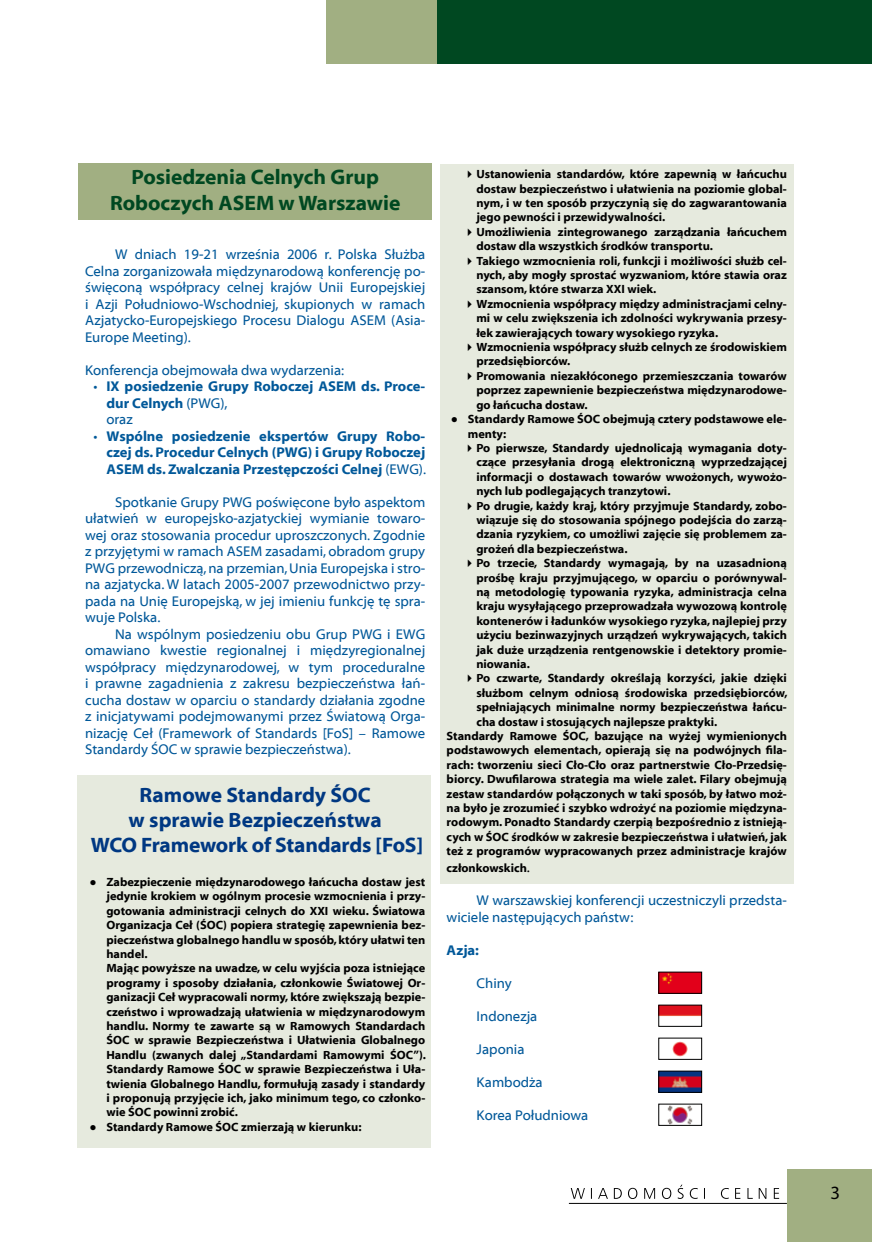
<style>
.page{position:relative;width:872px;height:1242px;background:#fff}
.page>*{position:absolute;margin:0;border:0;box-sizing:border-box;transform-origin:0 0}
.t1{font:21px/25.2px "Myriad Bd Web";letter-spacing:-.005em;color:#003882;text-align:center}
.t2{font:21px/25.2px "Myriad Bd Web";color:#004821;text-align:center}
.t3{font:14.25px/16.5px "Myriad Web";color:#005899;text-align:justify}
.t4{font:14.25px/16.5px "Myriad Bd Web";color:#005899}
.t5{font:14.25px "Myriad Pro";color:#005899}
.t6{font:12px/14.4px "Myriad Bd Web";color:#000;text-align:justify}
.t7{font:900 12px "Arial";color:#000}
.s1{font-family:"Myriad Web"}
.s2{font-family:"Myriad Web";font-size:14.25px}
</style>
<div class="page">
<div style="left:787px;top:1169px;width:85px;height:73px;background:#a1af82"></div>
<div style="left:437px;top:0;width:435px;height:64px;background:#004821"></div>
<div style="left:326px;top:0;width:111px;height:64px;background:#a1af82"></div>
<svg style="left:571px;top:1184px;width:208px;height:15px"></svg>
<hr style="left:569px;top:1203px;width:218px;height:1px;background:#000">
<div style="left:440px;top:164px;width:353px;height:720px;background:#e6eade"></div>
<div style="left:78px;top:775px;width:353px;height:372px;background:#e6eade"></div>
<div style="left:79px;top:163px;width:353px;height:57px;background:#a1af82"></div>
<img style="left:660px;top:974px;width:40px;height:17px">
<div style="left:658px;top:972px;width:44px;height:21px;border:1px solid #000"></div>
<img style="left:660px;top:1007px;width:40px;height:9px">
<img style="left:672px;top:1041px;width:16px;height:16px">
<img style="left:660px;top:1073px;width:40px;height:17px">
<div style="left:658px;top:1071px;width:44px;height:21px;border:1px solid #000"></div>
<img style="left:667px;top:1106px;width:26px;height:17px">
<h1 class="t2" style="left:110px;top:165px;width:292px">Posiedzenia Celnych Grup<br>Roboczych ASEM w Warszawie</h1>
<p class="t3" style="left:85px;top:246px;width:342px;text-indent:30px">W dniach 19-21 września 2006 r. Polska Służba Celna zorganizowała międzynarodową konferencję po&shy;święconą współpracy celnej krajów Unii Europejskiej i Azji Południowo-Wschodniej, skupionych w ramach Azjatycko-Europejskiego Procesu Dialogu ASEM (Asia-Europe Meeting).</p>
<p class="t3" style="left:85px;top:362px;width:260px">Konferencja obejmowała dwa wydarzenia:</p>
<p class="t4" style="left:106px;top:378px;width:320px">IX posiedzenie Grupy Roboczej ASEM ds. Proce&shy;dur Celnych <span class="s1">(PWG),</span></p>
<p class="t3" style="left:106px;top:411px;width:28px">oraz</p>
<p class="t4" style="left:106px;top:428px;width:321px;text-align:justify">Wspólne posiedzenie ekspertów Grupy Robo&shy;czej ds. Procedur Celnych (PWG) i Grupy Roboczej ASEM ds. Zwalczania Przestępczości Celnej <span class="s1">(EWG).</span></p>
<p class="t3" style="left:85px;top:494px;width:342px;text-indent:30px">Spotkanie Grupy PWG poświęcone było aspektom ułatwień w europejsko-azjatyckiej wymianie towaro&shy;wej oraz stosowania procedur uproszczonych. Zgodnie z przyjętymi w ramach ASEM zasadami, obradom grupy PWG przewodniczą, na przemian, Unia Europejska i stro&shy;na azjatycka. W latach 2005-2007 przewodnictwo przy&shy;pada na Unię Europejską, w jej imieniu funkcję tę spra&shy;wuje Polska.</p>
<p class="t3" style="left:85px;top:626px;width:342px;text-indent:30px">Na wspólnym posiedzeniu obu Grup PWG i EWG omawiano kwestie regionalnej i międzyregionalnej współpracy międzynarodowej, w tym proceduralne i prawne zagadnienia z zakresu bezpieczeństwa łań&shy;cucha dostaw w oparciu o standardy działania zgodne z inicjatywami podejmowanymi przez Światową Orga&shy;nizację Ceł (Framework of Standards [FoS] – Ramowe Standardy ŚOC w sprawie bezpieczeństwa).</p>
<h1 class="t1" style="left:91px;top:782px;width:334px">Ramowe Standardy ŚOC<br>w sprawie Bezpieczeństwa<br>WCO Framework of Standards [FoS]</h1>
<p class="t6" style="left:106px;top:875px;width:321px;text-align:left">Zabezpieczenie międzynarodowego łańcucha dostaw jest jedynie krokiem w ogólnym procesie wzmocnienia i przy&shy;gotowania administracji celnych do XXI wieku. Światowa Organizacja Ceł (ŚOC) popiera strategię zapewnienia bez&shy;pieczeństwa globalnego handlu w sposób, który ułatwi ten handel.<br>Mając powyższe na uwadze, w celu wyjścia poza istniejące programy i sposoby działania, członkowie Światowej Or&shy;ganizacji Ceł wypracowali normy, które zwiększają bezpie&shy;czeństwo i wprowadzają ułatwienia w międzynarodowym handlu. Normy te zawarte są w Ramowych Standardach ŚOC w sprawie Bezpieczeństwa i Ułatwienia Globalnego Handlu (zwanych dalej „Standardami Ramowymi ŚOC”).<br>Standardy Ramowe ŚOC w sprawie Bezpieczeństwa i Uła&shy;twienia Globalnego Handlu, formułują zasady i standardy i proponują przyjęcie ich, jako minimum tego, co członko&shy;wie ŚOC powinni zrobić.<br>Standardy Ramowe ŚOC zmierzają w kierunku:</p>
<p class="t5" style="left:94px;top:377px;width:6px">•</p>
<p class="t5" style="left:94px;top:427px;width:6px">•</p>
<p class="t7" style="left:89px;top:873px;width:9px">●</p>
<p class="t7" style="left:89px;top:1117px;width:9px">●</p>
<p class="t6" style="left:476px;top:167px;width:312px;text-indent:-13px">✔Ustanowienia standardów, które zapewnią w łańcuchu dostaw bezpieczeństwo i ułatwienia na poziomie global&shy;nym, i w ten sposób przyczynią się do zagwarantowania jego pewności i przewidywalności.</p>
<p class="t6" style="left:476px;top:225px;width:312px;text-indent:-13px">✔Umożliwienia zintegrowanego zarządzania łańcuchem dostaw dla wszystkich środków transportu.</p>
<p class="t6" style="left:476px;top:254px;width:312px;text-indent:-13px">✔Takiego wzmocnienia roli, funkcji i możliwości służb cel&shy;nych, aby mogły sprostać wyzwaniom, które stawia oraz szansom, które stwarza XXI wiek.</p>
<p class="t6" style="left:476px;top:297px;width:312px;text-indent:-13px">✔Wzmocnienia współpracy między administracjami celny&shy;mi w celu zwiększenia ich zdolności wykrywania przesy&shy;łek zawierających towary wysokiego ryzyka.</p>
<p class="t6" style="left:476px;top:340px;width:312px;text-indent:-13px">✔Wzmocnienia współpracy służb celnych ze środowiskiem przedsiębiorców.</p>
<p class="t6" style="left:463px;top:369px;width:325px">✔Promowania niezakłóconego przemieszczania towarów</p>
<p class="t6" style="left:476px;top:383px;width:312px">poprzez zapewnienie bezpieczeństwa międzynarodowe-</p>
<p class="t6" style="left:476px;top:398px;width:113px">go łańcucha dostaw.</p>
<p class="t6" style="left:468px;top:412px;width:320px">Standardy Ramowe ŚOC obejmują cztery podstawowe ele-</p>
<p class="t6" style="left:468px;top:426px;width:40px">menty:</p>
<p class="t6" style="left:476px;top:441px;width:312px;text-indent:-13px">✔Po pierwsze, Standardy ujednolicają wymagania doty&shy;czące przesyłania drogą elektroniczną wyprzedzającej informacji o dostawach towarów wwożonych, wywożo&shy;nych lub podlegających tranzytowi.</p>
<p class="t6" style="left:476px;top:498px;width:312px;text-indent:-13px">✔Po drugie, każdy kraj, który przyjmuje Standardy, zobo&shy;wiązuje się do stosowania spójnego podejścia do zarzą&shy;dzania ryzykiem, co umożliwi zajęcie się problemem za&shy;grożeń dla bezpieczeństwa.</p>
<p class="t6" style="left:476px;top:556px;width:312px;text-indent:-13px">✔Po trzecie, Standardy wymagają, by na uzasadnioną prośbę kraju przyjmującego, w oparciu o porównywal&shy;ną metodologię typowania ryzyka, administracja celna kraju wysyłającego przeprowadzała wywozową kontrolę kontenerów i ładunków wysokiego ryzyka, najlepiej przy użyciu bezinwazyjnych urządzeń wykrywających, takich jak duże urządzenia rentgenowskie i detektory promie&shy;niowania.</p>
<p class="t6" style="left:463px;top:671px;width:325px">✔Po czwarte, Standardy określają korzyści, jakie dzięki</p>
<p class="t6" style="left:476px;top:686px;width:313px">służbom celnym odniosą środowiska przedsiębiorców,</p>
<p class="t6" style="left:476px;top:700px;width:312px">spełniających minimalne normy bezpieczeństwa łańcu-</p>
<p class="t6" style="left:476px;top:714px;width:242px">cha dostaw i stosujących najlepsze praktyki.</p>
<p class="t6" style="left:446px;top:729px;width:342px">Standardy Ramowe ŚOC, bazujące na wyżej wymienionych</p>
<p class="t6" style="left:446px;top:743px;width:342px">podstawowych elementach, opierają się na podwójnych fila-</p>
<p class="t6" style="left:446px;top:758px;width:342px">rach: tworzeniu sieci Cło-Cło oraz partnerstwie Cło-Przedsię-</p>
<p class="t6" style="left:446px;top:772px;width:342px">biorcy. Dwufilarowa strategia ma wiele zalet. Filary obejmują</p>
<p class="t6" style="left:446px;top:786px;width:342px">zestaw standardów połączonych w taki sposób, by łatwo moż-</p>
<p class="t6" style="left:446px;top:801px;width:342px">na było je zrozumieć i szybko wdrożyć na poziomie międzyna-</p>
<p class="t6" style="left:446px;top:815px;width:342px">rodowym. Ponadto Standardy czerpią bezpośrednio z istnieją-</p>
<p class="t6" style="left:446px;top:830px;width:342px">cych w ŚOC środków w zakresie bezpieczeństwa i ułatwień, jak</p>
<p class="t6" style="left:446px;top:844px;width:342px">też z programów wypracowanych przez administracje krajów</p>
<p class="t6" style="left:446px;top:861px;width:85px">członkowskich<span class="s2">.</span></p>
<p class="t3" style="left:446px;top:892px;width:342px;text-indent:30px">W warszawskiej konferencji uczestniczyli przedsta&shy;wiciele następujących państw:</p>
<p class="t4" style="left:446px;top:942px;width:34px">Azja:</p>
<p class="t3" style="left:476px;top:975px;width:37px">Chiny</p>
<p class="t3" style="left:476px;top:1008px;width:62px">Indonezja</p>
<p class="t3" style="left:476px;top:1041px;width:49px">Japonia</p>
<p class="t3" style="left:476px;top:1074px;width:67px">Kambodża</p>
<p class="t3" style="left:476px;top:1107px;width:113px">Korea Południowa</p>
<p class="t7" style="left:451px;top:410px;width:9px">●</p>
</div>
